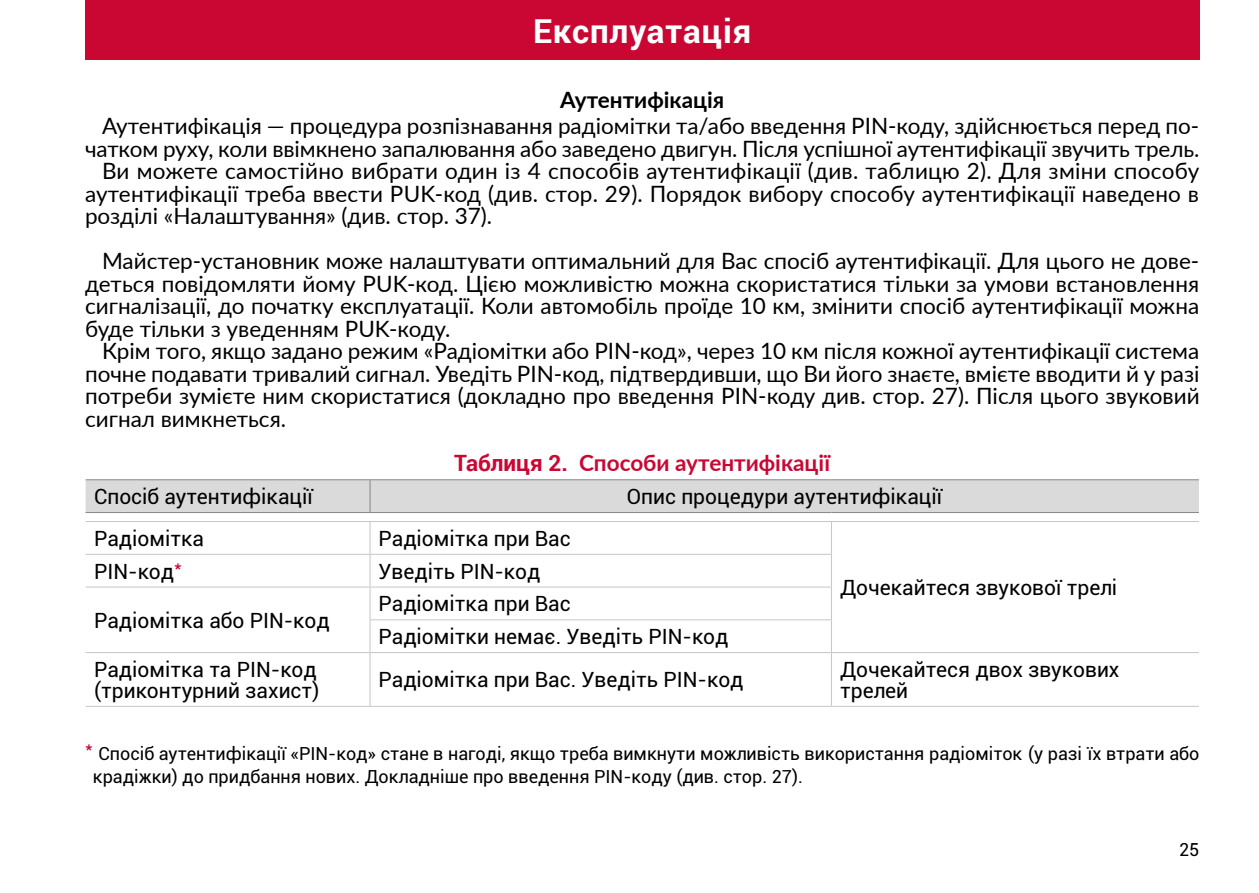
<style>
.page{position:relative;width:1259px;height:893px;background:#fff}
.page>*{position:absolute;margin:0;border:0;box-sizing:border-box;transform-origin:0 0}
.t1{font:700 33px "Roboto";letter-spacing:.03em;color:#fff}
.t2{font:22.5px/22.5px "Lato";color:#000;text-align:justify}
.t3{font:700 22.5px "Lato";color:#ca0733}
.t4{font:700 22.5px "Lato";color:#000}
.t5{font:21px/21px "Roboto";color:#000}
.t6{font:18px/22.5px "Roboto";color:#000}
.s1{font-family:"Roboto"}
</style>
<div class="page">
<div style="left:85px;top:0;width:1114px;height:60px;background:#ca0733"></div>
<div style="left:86px;top:480px;width:1113px;height:32px;background:#dadada"></div>
<svg style="left:370px;top:522px;width:463px;height:184px"></svg>
<hr style="left:369px;top:480px;width:1px;height:32px;background:#878787">
<hr style="left:86px;top:479px;width:284px;height:1px;background:#878787">
<hr style="left:370px;top:479px;width:461px;height:1px;background:#878787">
<hr style="left:831px;top:479px;width:368px;height:1px;background:#878787">
<hr style="left:86px;top:512px;width:284px;height:1px;background:#878787">
<hr style="left:370px;top:512px;width:461px;height:1px;background:#878787">
<hr style="left:831px;top:512px;width:368px;height:1px;background:#878787">
<hr style="left:369px;top:522px;width:1px;height:32px;background:#c6c6c6">
<hr style="left:369px;top:555px;width:1px;height:32px;background:#c6c6c6">
<hr style="left:369px;top:587px;width:1px;height:32px;background:#c6c6c6">
<hr style="left:369px;top:620px;width:1px;height:32px;background:#c6c6c6">
<hr style="left:369px;top:653px;width:1px;height:53px;background:#c6c6c6">
<hr style="left:831px;top:522px;width:1px;height:32px;background:#c6c6c6">
<hr style="left:831px;top:555px;width:1px;height:32px;background:#c6c6c6">
<hr style="left:831px;top:587px;width:1px;height:32px;background:#c6c6c6">
<hr style="left:831px;top:620px;width:1px;height:32px;background:#c6c6c6">
<hr style="left:831px;top:653px;width:1px;height:53px;background:#c6c6c6">
<hr style="left:86px;top:521px;width:284px;height:1px;background:#c6c6c6">
<hr style="left:370px;top:521px;width:461px;height:1px;background:#c6c6c6">
<hr style="left:831px;top:521px;width:368px;height:1px;background:#c6c6c6">
<hr style="left:86px;top:554px;width:284px;height:1px;background:#c6c6c6">
<hr style="left:370px;top:554px;width:462px;height:1px;background:#c6c6c6">
<hr style="left:86px;top:587px;width:284px;height:1px;background:#c6c6c6">
<hr style="left:370px;top:587px;width:462px;height:1px;background:#c6c6c6">
<hr style="left:369px;top:619px;width:463px;height:1px;background:#c6c6c6">
<hr style="left:86px;top:652px;width:284px;height:1px;background:#c6c6c6">
<hr style="left:370px;top:652px;width:461px;height:1px;background:#c6c6c6">
<hr style="left:831px;top:652px;width:368px;height:1px;background:#c6c6c6">
<hr style="left:86px;top:706px;width:284px;height:1px;background:#c6c6c6">
<hr style="left:370px;top:706px;width:461px;height:1px;background:#c6c6c6">
<hr style="left:831px;top:706px;width:368px;height:1px;background:#c6c6c6">
<h1 class="t1" style="left:533px;top:11px;width:220px">Експлуатація</h1>
<p class="t4" style="left:560px;top:83px;width:165px">Аутентифікація</p>
<p class="t2" style="left:102px;top:114px;width:1098px">Аутентифікація — процедура розпізнавання радіомітки та/або введення PIN-коду, здійснюється перед по-</p>
<p class="t2" style="left:85px;top:136px;width:1116px">чатком руху, коли ввімкнено запалювання або заведено двигун. Після успішної аутентифікації звучить трель.</p>
<p class="t2" style="left:102px;top:159px;width:1098px">Ви можете самостійно вибрати один із 4 способів аутентифікації (див. таблицю 2). Для зміни способу</p>
<p class="t2" style="left:85px;top:181px;width:1115px">аутентифікації треба ввести PUK-код (див. стор. 29). Порядок вибору способу аутентифікації наведено в</p>
<p class="t2" style="left:85px;top:204px;width:409px">розділі «Налаштування» (див. стор. 37).</p>
<p class="t2" style="left:85px;top:249px;width:1115px;text-indent:17px">Майстер-установник може налаштувати оптимальний для Вас спосіб аутентифікації. Для цього не дове&shy;деться повідомляти йому PUK-код. Цією можливістю можна скористатися тільки за умови встановлення сигналізації, до початку експлуатації. Коли автомобіль проїде 10 км, змінити спосіб аутентифікації можна буде тільки з уведенням PUK-коду.</p>
<p class="t2" style="left:85px;top:339px;width:1116px;text-indent:17px">Крім того, якщо задано режим «Радіомітки або PIN-код», через 10 км після кожної аутентифікації система почне подавати тривалий сигнал. Уведіть PIN-код, підтвердивши, що Ви його знаєте, вмієте вводити й у разі потреби зумієте ним скористатися (докладно про введення PIN-коду див. стор. 27). Після цього звуковий сигнал вимкнеться.</p>
<p class="t3" style="left:454px;top:446px;width:377px"><span class="s1">Таблиця 2.</span> Способи аутентифікації</p>
<p class="t5" style="left:94px;top:485px;width:220px">Спосіб аутентифікації</p>
<p class="t5" style="left:627px;top:485px;width:316px">Опис процедури аутентифікації</p>
<p class="t5" style="left:94px;top:527px;width:112px">Радіомітка</p>
<p class="t5" style="left:378px;top:527px;width:194px">Радіомітка при Вас</p>
<p class="t5" style="left:840px;top:576px;width:279px">Дочекайтеся звукової трелі</p>
<p class="t5" style="left:94px;top:560px;width:89px">PIN-код<sup>*</sup></p>
<p class="t5" style="left:378px;top:560px;width:163px">Уведіть PIN-код</p>
<p class="t5" style="left:94px;top:609px;width:237px">Радіомітка або PIN-код</p>
<p class="t5" style="left:378px;top:587px;width:351px;line-height:32.7px">Радіомітка при Вас<br>Радіомітки немає. Уведіть PIN-код</p>
<p class="t5" style="left:94px;top:658px;width:227px">Радіомітка та PIN-код (триконтурний захист)</p>
<p class="t5" style="left:378px;top:669px;width:366px">Радіомітка при Вас. Уведіть PIN-код</p>
<p class="t5" style="left:840px;top:658px;width:281px">Дочекайтеся двох звукових трелей</p>
<p class="t6" style="left:93px;top:742px;width:1108px;text-indent:-8px"><sup>*</sup> Спосіб аутентифікації «PIN-код» стане в нагоді, якщо треба вимкнути можливість використання радіоміток (у разі їх втрати або крадіжки) до придбання нових. Докладніше про введення PIN-коду (див. стор. 27).</p>
<p class="t6" style="left:1179px;top:838px;width:22px">25</p>
</div>
